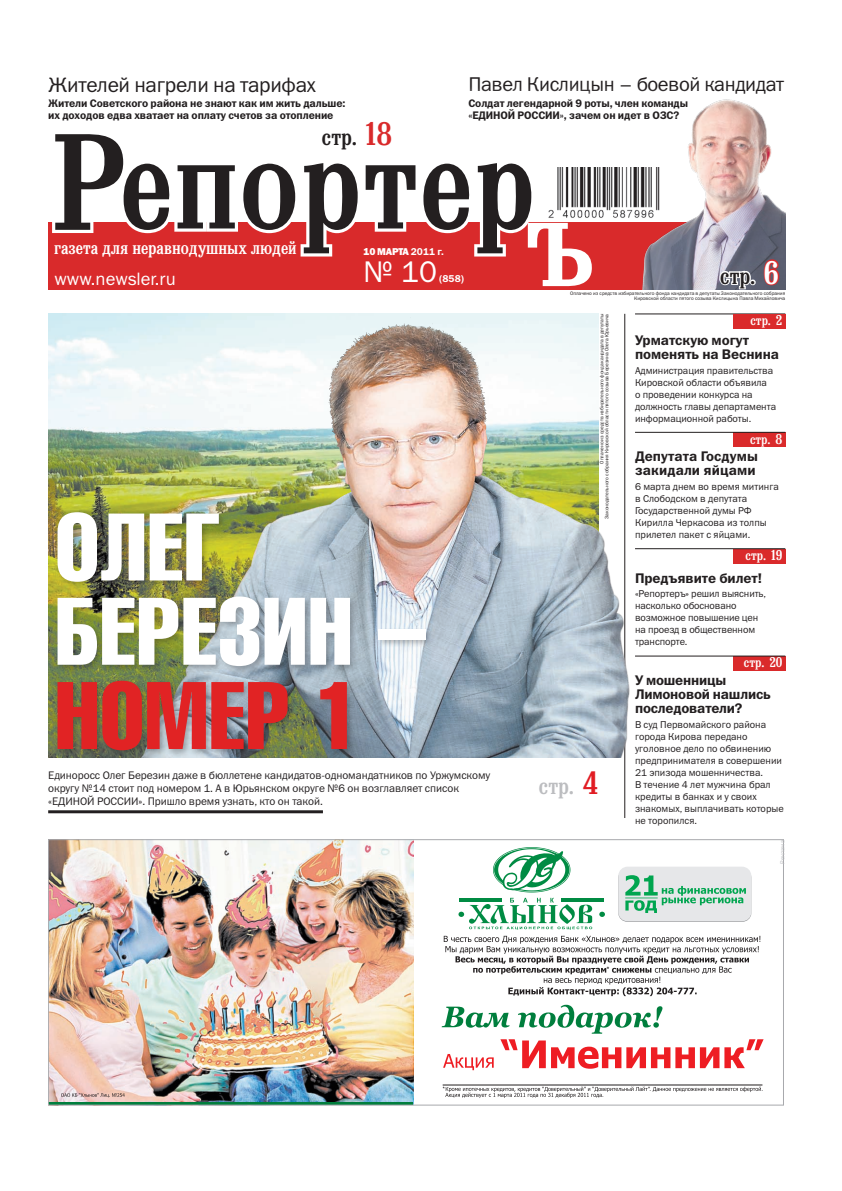
<style>
.page{position:relative;width:842px;height:1191px;background:#fff}
.page>*{position:absolute;margin:0;border:0;box-sizing:border-box;transform-origin:0 0}
.t1{font:94px/84.2px "Helios Compressed";letter-spacing:.015em;color:#fff}
.t2{font:94px "Helios Compressed";color:#e12324}
.t3{font:30px "Franklin Gothic Book C";color:#fff}
.t4{font:24px "Bruskovaya C";color:#231f20}
.t5{font:24px "Bruskovaya C";color:#bcbdc0}
.t6{font:21px "Franklin Gothic Book C";letter-spacing:-.015em;color:#231f20}
.t7{font:20px "Franklin Gothic Book C";letter-spacing:-.02em;color:#231f20}
.t8{font:18.7px "Bruskovaya C";color:#fff}
.t9{font:18px "Franklin Gothic Book C";color:#fff}
.t10{font:14px/14px "Franklin Gothic Demi C";letter-spacing:-.005em;color:#231f20}
.t11{font:14px "Bruskovaya C";color:#fff}
.t12{font:11px/13.2px "Franklin Gothic Book C";letter-spacing:-.005em;color:#231f20}
.t13{font:11px/12px "Franklin Gothic Demi C";letter-spacing:-.01em;color:#231f20}
.t14{font:10px/12px "Franklin Gothic Book C";color:#231f20}
.t15{font:10px "Franklin Gothic Heavy C";letter-spacing:-.03em;color:#fff}
.t16{font:10px "Franklin Gothic Demi C";color:#fff}
.t17{font:6px "Franklin Gothic Book C";color:#bcbdc0}
.t18{font:5px/5px "Franklin Gothic Book C";color:#231f20;text-align:right}
.s1{font-size:32px;color:#d92a2b}
.s2{font-family:"Franklin Gothic Demi C"}
.s3{font-size:32px;color:#fff}
.s4{font-size:32px;color:#e11c23}
</style>
<div class="page">
<div style="left:48px;top:223px;width:737px;height:67px;background:#d92a2b"></div>
<hr style="left:624px;top:314px;width:1px;height:504px;background:#231f20">
<hr style="left:635px;top:314px;width:150px;height:1px;background:#231f20">
<div style="left:733px;top:314px;width:52px;height:14px;background:#da2a2b"></div>
<div style="left:733px;top:432px;width:52px;height:15px;background:#da2a2b"></div>
<hr style="left:635px;top:432px;width:150px;height:1px;background:#231f20">
<div style="left:733px;top:549px;width:52px;height:14px;background:#da2a2b"></div>
<hr style="left:635px;top:548px;width:150px;height:1px;background:#231f20">
<svg style="left:55px;top:134px;width:477px;height:119px"></svg>
<svg style="left:528px;top:223px;width:57px;height:63px"></svg>
<hr style="left:48px;top:810px;width:275px;height:3px;background:#231f20">
<img style="left:585px;top:99px;width:200px;height:191px">
<svg style="left:718px;top:269px;width:38px;height:21px"></svg>
<svg style="left:763px;top:258px;width:17px;height:28px"></svg>
<img style="left:548px;top:168px;width:115px;height:53px">
<div style="left:454px;top:84px;width:246px;height:48px;background:#fff"></div>
<img style="left:50px;top:841px;width:364px;height:262px">
<svg style="left:443px;top:1054px;width:51px;height:16px"></svg>
<svg style="left:500px;top:1039px;width:264px;height:29px"></svg>
<hr style="left:562px;top:898px;width:42px;height:4px;background:#008b43">
<svg style="left:599px;top:911px;width:6px;height:6px"></svg>
<svg style="left:458px;top:847px;width:134px;height:82px"></svg>
<svg style="left:442px;top:1004px;width:220px;height:29px"></svg>
<div style="left:618px;top:866px;width:133px;height:55px;background:#e6e7e9;border-radius:9px"></div>
<svg style="left:625px;top:875px;width:121px;height:38px"></svg>
<svg style="left:443px;top:1086px;width:319px;height:12px"></svg>
<hr style="left:443px;top:1084px;width:319px;height:1px;background:#231f20">
<svg style="left:444px;top:935px;width:316px;height:61px"></svg>
<svg style="left:61px;top:1093px;width:64px;height:4px"></svg>
<hr style="left:49px;top:1102px;width:364px;height:3px;background:#007e3d">
<div style="left:48px;top:839px;width:735px;height:266px;border:1px solid #a8a9ad"></div>
<div style="left:733px;top:656px;width:52px;height:14px;background:#da2a2b"></div>
<hr style="left:635px;top:656px;width:150px;height:1px;background:#231f20">
<svg style="left:364px;top:134px;width:27px;height:13px"></svg>
<img style="left:48px;top:313px;width:630px;height:445px">
<div style="left:55px;top:509px;width:378px;height:249px;background:#231f20;opacity:.3"></div>
<h3 class="t6" style="left:48px;top:73px;width:269px">Жителей нагрели на тарифах</h3>
<p class="t13" style="left:48px;top:97px;width:299px">Жители Советского района не знают как им жить дальше: их доходов едва хватает на оплату счетов за отопление</p>
<h3 class="t4" style="left:322px;top:124px;width:72px">стр. <span class="s1">18</span></h3>
<h3 class="t7" style="left:468px;top:73px;width:317px">Павел Кислицын – боевой кандидат</h3>
<p class="t13" style="left:468px;top:97px;width:221px">Солдат легендарной 9 роты, член команды «ЕДИНОЙ РОССИИ», зачем он идет в ОЗС?</p>
<h3 class="t8" style="left:54px;top:238px;width:244px">газета для неравнодушных людей</h3>
<h3 class="t9" style="left:55px;top:269px;width:123px">www.newsler.ru</h3>
<p class="t15" style="left:363px;top:246px;width:82px">10 марта <span class="s2">2011 г.</span></p>
<h2 class="t3" style="left:363px;top:255px;width:75px">№ 10</h2>
<p class="t16" style="left:439px;top:273px;width:26px">(858)</p>
<h1 class="t1" style="left:55px;top:505px;width:372px">Олег<br>Березин –</h1>
<h1 class="t2" style="left:55px;top:665px;width:306px">номер 1</h1>
<p class="t12" style="left:48px;top:768px;width:444px">Единоросс Олег Березин даже в бюллетене кандидатов-одномандатников по Уржумскому округу №14 стоит под номером 1. А в Юрьянском округе №6 он возглавляет список «ЕДИНОЙ РОССИИ». Пришло время узнать, кто он такой.</p>
<h3 class="t4" style="left:720px;top:263px;width:60px">стр. <span class="s3">6</span></h3>
<p class="t18" style="left:570px;top:290px;width:217px">Оплачено из средств избирательного фонда кандидата в депутаты Законодательного собрания<br>Кировской области пятого созыва Кислицына Павла Михайловича</p>
<p class="t18" style="left:599px;top:518px;width:206px;rotate:-90deg">Оплачено из средств избирательного фонда кандидата в депутаты<br>Законодательного собрания Кировской области пятого созыва Березина Олега Юрьевича</p>
<h3 class="t5" style="left:539px;top:773px;width:61px">стр. <span class="s4">4</span></h3>
<h3 class="t11" style="left:750px;top:313px;width:34px">cтр. 2</h3>
<h3 class="t10" style="left:635px;top:333px;width:146px">Урматскую могут поменять на Веснина</h3>
<p class="t14" style="left:635px;top:364px;width:143px">Администрация правительства<br>Кировской области объявила<br>о проведении конкурса на должность главы департамента информационной работы.</p>
<h3 class="t11" style="left:750px;top:431px;width:34px">cтр. 8</h3>
<h3 class="t10" style="left:635px;top:449px;width:124px">Депутата Госдумы закидали яйцами</h3>
<p class="t14" style="left:635px;top:480px;width:145px">6 марта днем во время митинга в Слободском в депутата<br>Государственной думы РФ<br>Кирилла Черкасова из толпы прилетел пакет с яйцами.</p>
<h3 class="t11" style="left:745px;top:548px;width:38px">cтр. 19</h3>
<h3 class="t10" style="left:635px;top:570px;width:128px">Предъявите билет!</h3>
<p class="t14" style="left:635px;top:588px;width:133px">«Репортеръ» решил выяснить, насколько обосновано возможное повышение цен на проезд в общественном транспорте.</p>
<h3 class="t11" style="left:744px;top:655px;width:40px">cтр. 20</h3>
<h3 class="t10" style="left:635px;top:673px;width:137px">У мошенницы<br>Лимоновой нашлись последователи?</h3>
<p class="t14" style="left:635px;top:718px;width:150px">В суд Первомайского района города Кирова передано уголовное дело по обвинению предпринимателя в совершении<br>21 эпизода мошенничества.<br>В течение 4 лет мужчина брал кредиты в банках и у своих знакомых, выплачивать которые не торопился.</p>
<p class="t17" style="left:779px;top:863px;width:25px;rotate:-90deg">Реклама</p>
</div>
